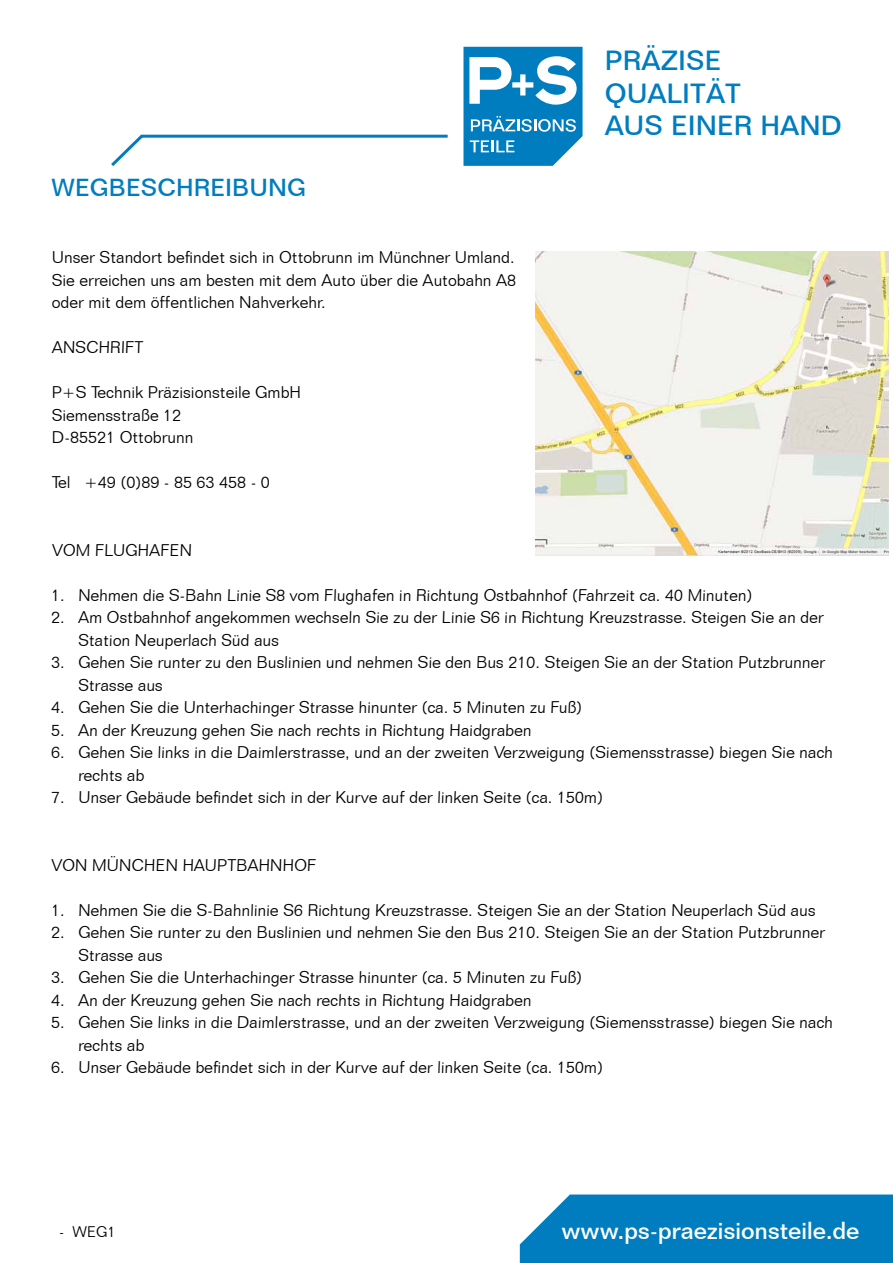
<style>
.page{position:relative;width:893px;height:1263px;background:#fff}
.page>*{position:absolute;margin:0;border:0;box-sizing:border-box;transform-origin:0 0}
.t1{font:500 27px/32.4px "Folio BT";color:#007dbe}
.t2{font:500 24px "Folio BT";letter-spacing:-.005em;color:#fff}
.t3{font:500 24px "Folio BT";color:#007dbe}
.t4{font:300 16.5px/22.5px "Folio BT";letter-spacing:-.04em;color:#000}
.t5{font:300 16.5px/22.5px "Folio BT";color:#000;text-align:justify}
.t6{font:300 15px "Folio BT";color:#000}
</style>
<div class="page">
<div style="left:520px;top:1194px;width:373px;height:69px;background:#007dbe"></div>
<svg style="left:463px;top:47px;width:120px;height:119px"></svg>
<svg style="left:111px;top:134px;width:337px;height:32px"></svg>
<img style="left:536px;top:252px;width:353px;height:304px">
<h2 class="t3" style="left:52px;top:172px;width:256px">WEGBESCHREI BUNG</h2>
<p class="t5" style="left:52px;top:246px;width:466px">Unser Standort befindet sich in Ottobrunn im Münchner Umland.<br>Sie erreichen uns am besten mit dem Auto über die Autobahn A8 oder mit dem öffentlichen Nahverkehr.</p>
<p class="t5" style="left:52px;top:336px;width:94px">Anschrift</p>
<p class="t5" style="left:52px;top:381px;width:248px;text-align:left">P+S Technik Präzisionsteile GmbH<br>Siemensstraße 12<br>D-85521 Ottobrunn</p>
<p class="t5" style="left:52px;top:471px;width:220px">Tel +49 (0)89 - 85 63 458 - 0</p>
<h1 class="t1" style="left:605px;top:44px;width:238px">Präzise<br>Qualität<br>Aus einer Hand</h1>
<p class="t5" style="left:52px;top:538px;width:138px">Vom Flughafen</p>
<p class="t4" style="left:51px;top:583px;width:703px">1. Nehmen die S-Bahn Linie S8 vom Flughafen in Richtung Ostbahnhof (Fahrzeit ca. 40 Minuten)</p>
<p class="t4" style="left:78px;top:606px;width:748px;text-indent:-27px">2. Am Ostbahnhof angekommen wechseln Sie zu der Linie S6 in Richtung Kreuzstrasse. Steigen Sie an der<br>Station Neuperlach Süd aus</p>
<p class="t4" style="left:78px;top:651px;width:749px;text-indent:-27px">3. Gehen Sie runter zu den Buslinien und nehmen Sie den Bus 210. Steigen Sie an der Station Putzbrunner<br>Strasse aus</p>
<p class="t5" style="left:51px;top:696px;width:533px">4. Gehen Sie die Unterhachinger Strasse hinunter (ca. 5 Minuten zu Fuß)</p>
<p class="t4" style="left:51px;top:718px;width:483px">5. An der Kreuzung gehen Sie nach rechts in Richtung Haidgraben</p>
<p class="t4" style="left:78px;top:741px;width:757px;text-indent:-27px">6. Gehen Sie links in die Daimlerstrasse, und an der zweiten Verzweigung (Siemensstrasse) biegen Sie nach rechts ab</p>
<p class="t4" style="left:51px;top:786px;width:554px">7. Unser Gebäude befindet sich in der Kurve auf der linken Seite (ca. 150m)</p>
<p class="t5" style="left:51px;top:853px;width:144px">Von München Haup</p>
<p class="t5" style="left:227px;top:853px;width:91px">tbahnhof</p>
<p class="t4" style="left:51px;top:898px;width:767px">1. Nehmen Sie die S-Bahnlinie S6 Richtung Kreuzstrasse. Steigen Sie an der Station Neuperlach Süd aus</p>
<p class="t4" style="left:78px;top:921px;width:749px;text-indent:-27px">2. Gehen Sie runter zu den Buslinien und nehmen Sie den Bus 210. Steigen Sie an der Station Putzbrunner<br>Strasse aus</p>
<p class="t5" style="left:51px;top:966px;width:533px">3. Gehen Sie die Unterhachinger Strasse hinunter (ca. 5 Minuten zu Fuß)</p>
<p class="t4" style="left:51px;top:988px;width:483px">4. An der Kreuzung gehen Sie nach rechts in Richtung Haidgraben</p>
<p class="t4" style="left:78px;top:1011px;width:757px;text-indent:-27px">5. Gehen Sie links in die Daimlerstrasse, und an der zweiten Verzweigung (Siemensstrasse) biegen Sie nach rechts ab</p>
<p class="t4" style="left:51px;top:1056px;width:554px">6. Unser Gebäude befindet sich in der Kurve auf der linken Seite (ca. 150m)</p>
<p class="t6" style="left:59px;top:1222px;width:58px">- WEG1</p>
<h2 class="t2" style="left:562px;top:1216px;width:299px">www.ps-praezisionsteile.de</h2>
</div>
